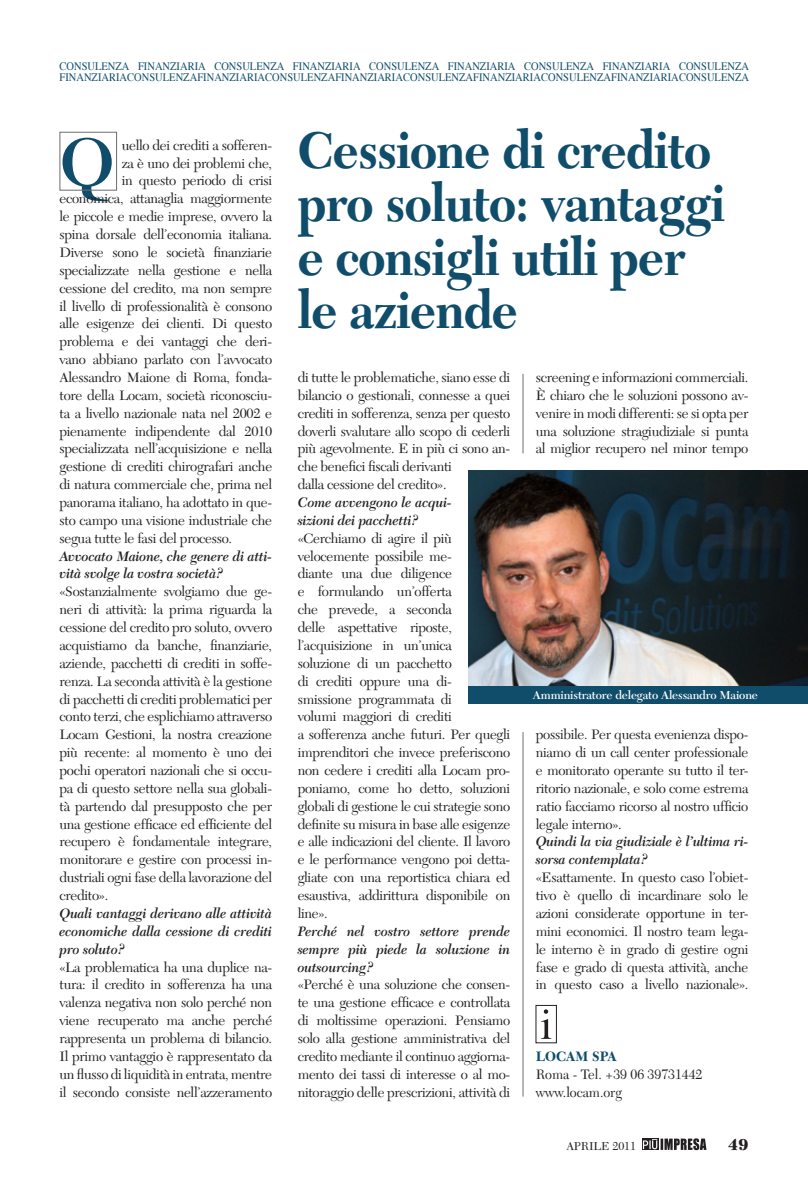
<style>
.page{position:relative;width:808px;height:1191px;background:#fff}
.page>*{position:absolute;margin:0;border:0;box-sizing:border-box;transform-origin:0 0}
.corpotesto{font:600 70.95px "New Caledonia";color:#0f4d6b}
.corpotesto-2{font:700 54px "New Caledonia";letter-spacing:-.015em;color:#0f4d6b;scale:.9 1}
.t1{font:900 16.5px "New Caledonia";color:#231f20}
.corpotesto-3{font:14.25px/17.9px "New Caledonia";letter-spacing:-.02em;color:#231f20;text-align:justify}
.corpotesto-4{font:italic 600 14.25px/17.9px "New Caledonia";letter-spacing:-.02em;color:#231f20}
.corpotesto-5{font:14.25px "New Caledonia";color:#231f20;scale:.96 1}
.corpotesto-6{font:700 14.25px "New Caledonia";color:#0f4d6b;scale:.96 1}
._2_sottotitolo{font:600 12px "New Caledonia";letter-spacing:-.01em;color:#fff}
.t2{font:12px "New Caledonia";letter-spacing:-.005em;color:#231f20}
.PP_testo_di{font:11.4px "Times";color:#0f4d6b;scale:.93 1}
</style>
<div class="page">
<svg style="left:642px;top:1138px;width:1px;height:12px"></svg>
<svg style="left:643px;top:1138px;width:63px;height:12px"></svg>
<svg style="left:541px;top:1009px;width:9px;height:29px"></svg>
<hr style="left:523px;top:374px;width:1px;height:79px;background:#6c6d70">
<hr style="left:523px;top:732px;width:1px;height:364px;background:#6c6d70">
<img style="left:469px;top:470px;width:339px;height:215px">
<div style="left:469px;top:685px;width:339px;height:18px;background:#0f4d6b"></div>
<div style="left:60px;top:132px;width:57px;height:58px;border:1px solid #6c6d70"></div>
<p class="PP_testo_di" style="left:60px;top:56px;width:104px">CONSULENZA FINANZ</p>
<p class="PP_testo_di" style="left:177px;top:56px;width:144px">IARIA CONSULENZA FINANZ</p>
<p class="PP_testo_di" style="left:331px;top:56px;width:144px">IARIA CONSULENZA FINANZ</p>
<p class="PP_testo_di" style="left:486px;top:56px;width:144px">IARIA CONSULENZA FINANZ</p>
<p class="PP_testo_di" style="left:641px;top:56px;width:117px">IARIA CONSULENZA</p>
<p class="PP_testo_di" style="left:60px;top:66px;width:19px">FINANZ</p>
<p class="PP_testo_di" style="left:98px;top:66px;width:126px">IARIA CONSULENZA FINANZ</p>
<p class="PP_testo_di" style="left:236px;top:66px;width:126px">IARIA CONSULENZA FINANZ</p>
<p class="PP_testo_di" style="left:374px;top:66px;width:126px">IARIA CONSULENZA FINANZ</p>
<p class="PP_testo_di" style="left:512px;top:66px;width:126px">IARIA CONSULENZA FINANZ</p>
<p class="PP_testo_di" style="left:650px;top:66px;width:40px">IARIACONSULENZA</p>
<p class="corpotesto" style="left:60px;top:120px;width:57px">Q</p>
<p class="corpotesto-3" style="left:122px;top:136px;width:152px">uello dei crediti a sofferen-</p>
<p class="corpotesto-3" style="left:122px;top:154px;width:152px">za è uno dei problemi che,</p>
<p class="corpotesto-3" style="left:122px;top:172px;width:152px">in questo periodo di crisi</p>
<p class="corpotesto-3" style="left:60px;top:190px;width:214px">economica, attanaglia maggiormente</p>
<p class="corpotesto-3" style="left:60px;top:208px;width:214px">le piccole e medie imprese, ovvero la</p>
<p class="corpotesto-3" style="left:60px;top:226px;width:214px">spina dorsale dell’economia italiana.</p>
<p class="corpotesto-3" style="left:60px;top:244px;width:214px">Diverse sono le società finanziarie</p>
<p class="corpotesto-3" style="left:60px;top:261px;width:214px">specializzate nella gestione e nella</p>
<p class="corpotesto-3" style="left:60px;top:279px;width:214px">cessione del credito, ma non sempre</p>
<p class="corpotesto-3" style="left:60px;top:297px;width:214px">il livello di professionalità è consono</p>
<p class="corpotesto-3" style="left:60px;top:315px;width:214px">alle esigenze dei clienti. Di questo</p>
<p class="corpotesto-3" style="left:60px;top:333px;width:214px">problema e dei vantaggi che deri-</p>
<p class="corpotesto-3" style="left:60px;top:351px;width:214px">vano abbiano parlato con l’avvocato</p>
<p class="corpotesto-3" style="left:60px;top:369px;width:214px">Alessandro Maione di Roma, fonda-</p>
<p class="corpotesto-3" style="left:60px;top:386px;width:214px">tore della Locam, società riconosciu-</p>
<p class="corpotesto-3" style="left:60px;top:404px;width:214px">ta a livello nazionale nata nel 2002 e</p>
<p class="corpotesto-3" style="left:60px;top:422px;width:214px">pienamente indipendente dal 2010</p>
<p class="corpotesto-3" style="left:60px;top:440px;width:214px">specializzata nell’acquisizione e nella</p>
<p class="corpotesto-3" style="left:60px;top:458px;width:214px">gestione di crediti chirografari anche</p>
<p class="corpotesto-3" style="left:60px;top:476px;width:214px">di natura commerciale che, prima nel</p>
<p class="corpotesto-3" style="left:60px;top:494px;width:214px">panorama italiano, ha adottato in que-</p>
<p class="corpotesto-3" style="left:60px;top:511px;width:214px">sto campo una visione industriale che</p>
<p class="corpotesto-3" style="left:60px;top:529px;width:174px">segua tutte le fasi del processo.</p>
<p class="corpotesto-4" style="left:60px;top:547px;width:214px">Avvocato Maione, che genere di atti&shy;vità svolge la vostra società?</p>
<p class="corpotesto-3" style="left:60px;top:583px;width:214px">«Sostanzialmente svolgiamo due ge&shy;neri di attività: la prima riguarda la cessione del credito pro soluto, ovvero acquistiamo da banche, finanziarie, aziende, pacchetti di crediti in soffe&shy;renza. La seconda attività è la gestione di pacchetti di crediti problematici per conto terzi, che esplichiamo attraverso Locam Gestioni, la nostra creazione più recente: al momento è uno dei pochi operatori nazionali che si occu&shy;pa di questo settore nella sua globali&shy;tà partendo dal presupposto che per una gestione efficace ed efficiente del recupero è fondamentale integrare, monitorare e gestire con processi in&shy;dustriali ogni fase della lavorazione del credito».</p>
<p class="corpotesto-4" style="left:60px;top:904px;width:214px;text-align:justify">Quali vantaggi derivano alle attività economiche dalla cessione di crediti pro soluto?</p>
<p class="corpotesto-3" style="left:60px;top:958px;width:214px">«La problematica ha una duplice na&shy;tura: il credito in sofferenza ha una valenza negativa non solo perché non viene recuperato ma anche perché rappresenta un problema di bilancio.<br>Il primo vantaggio è rappresentato da un flusso di liquidità in entrata, mentre il secondo consiste nell’azzeramento</p>
<p class="corpotesto-2" style="left:298px;top:118px;width:461px">Cessione di credito</p>
<p class="corpotesto-2" style="left:298px;top:171px;width:476px">pro soluto: vantaggi</p>
<p class="corpotesto-2" style="left:298px;top:225px;width:432px">e consigli utili per</p>
<p class="corpotesto-2" style="left:298px;top:279px;width:246px">le aziende</p>
<p class="corpotesto-3" style="left:298px;top:369px;width:214px;text-align:left">di tutte le problematiche, siano esse di bilancio o gestionali, connesse a quei crediti in sofferenza, senza per questo doverli svalutare allo scopo di cederli più agevolmente. E in più ci sono an&shy;che benefici fiscali derivanti<br>dalla cessione del credito».</p>
<p class="corpotesto-4" style="left:298px;top:493px;width:156px">Come avvengono le acqui&shy;sizioni dei pacchetti?</p>
<p class="corpotesto-3" style="left:298px;top:529px;width:214px;text-align:left">«Cerchiamo di agire il più velocemente possibile me-<br>diante una due diligence<br>e formulando un’offerta<br>che prevede, a seconda<br>delle aspettative riposte, l’acquisizione in un’unica<br>soluzione di un pacchetto<br>di crediti oppure una di-<br>smissione programmata di<br>volumi maggiori di crediti<br>a sofferenza anche futuri. Per quegli imprenditori che invece preferiscono non cedere i crediti alla Locam pro&shy;poniamo, come ho detto, soluzioni globali di gestione le cui strategie sono definite su misura in base alle esigenze e alle indicazioni del cliente. Il lavoro e le performance vengono poi detta&shy;gliate con una reportistica chiara ed esaustiva, addirittura disponibile on line».</p>
<p class="corpotesto-4" style="left:298px;top:922px;width:214px;text-align:justify">Perché nel vostro settore prende sempre più piede la soluzione in outsourcing?</p>
<p class="corpotesto-3" style="left:298px;top:976px;width:214px">«Perché è una soluzione che consen&shy;te una gestione efficace e controllata di moltissime operazioni. Pensiamo solo alla gestione amministrativa del credito mediante il continuo aggiorna&shy;mento dei tassi di interesse o al mo&shy;nitoraggio delle prescrizioni, attività di</p>
<p class="corpotesto-3" style="left:536px;top:369px;width:214px">screening e informazioni commerciali.<br>È chiaro che le soluzioni possono av&shy;venire in modi differenti: se si opta per una soluzione stragiudiziale si punta al miglior recupero nel minor tempo</p>
<p class="_2_sottotitolo" style="left:533px;top:688px;width:227px">Amministratore delegato Alessandro Maione</p>
<p class="corpotesto-3" style="left:536px;top:726px;width:214px">possibile. Per questa evenienza dispo&shy;niamo di un call center professionale e monitorato operante su tutto il ter&shy;ritorio nazionale, e solo come estrema ratio facciamo ricorso al nostro ufficio legale interno».</p>
<p class="corpotesto-4" style="left:536px;top:833px;width:214px">Quindi la via giudiziale è l’ultima ri&shy;sorsa contemplata?</p>
<p class="corpotesto-3" style="left:536px;top:869px;width:214px">«Esattamente. In questo caso l’obiet&shy;tivo è quello di incardinare solo le azioni considerate opportune in ter&shy;mini economici. Il nostro team lega&shy;le interno è in grado di gestire ogni fase e grado di questa attività, anche in questo caso a livello nazionale».</p>
<p class="corpotesto-6" style="left:536px;top:1047px;width:86px">Locam Spa</p>
<p class="corpotesto-5" style="left:536px;top:1065px;width:175px">Roma - Tel. +39 06 39731442</p>
<p class="corpotesto-5" style="left:536px;top:1083px;width:91px">www.locam.org</p>
<p class="t2" style="left:566px;top:1139px;width:71px">APRILE 2011</p>
<p class="t1" style="left:728px;top:1134px;width:22px">49</p>
</div>
